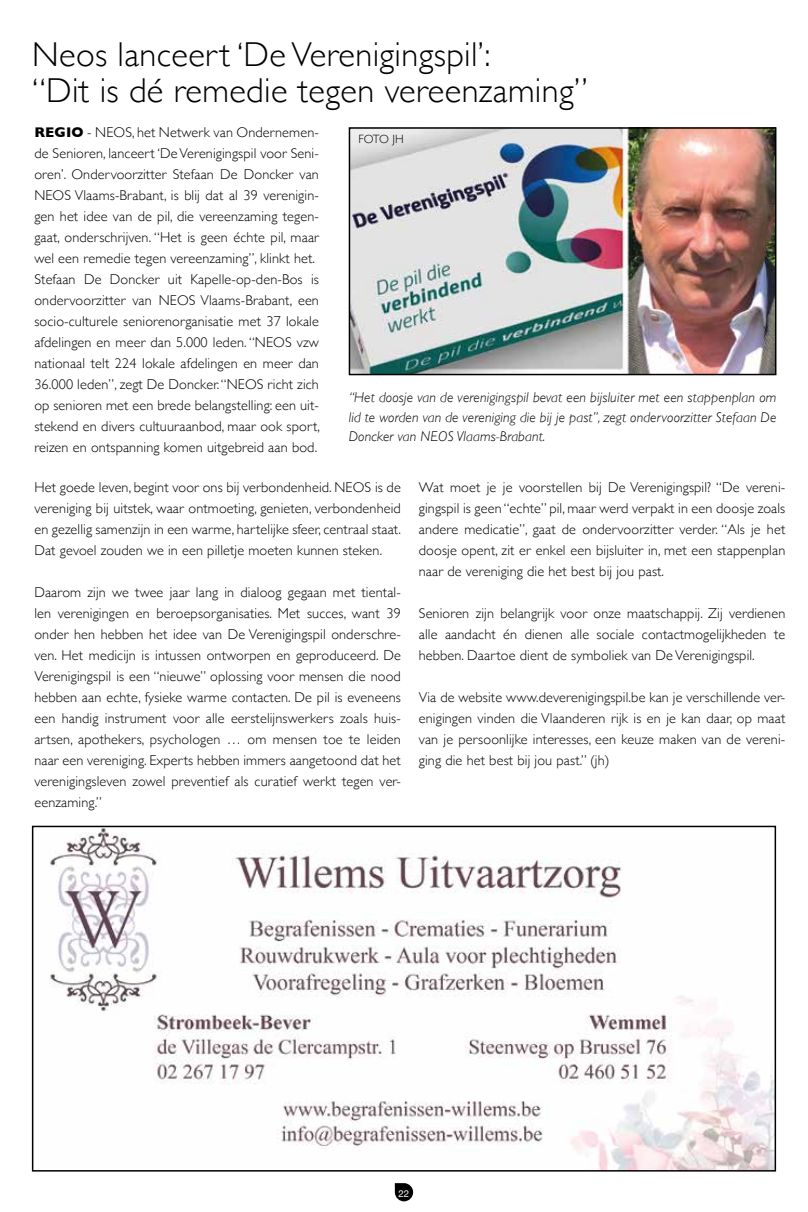
<style>
.page{position:relative;width:808px;height:1212px;background:#fff}
.page>*{position:absolute;margin:0;border:0;box-sizing:border-box;transform-origin:0 0}
.t1{font:300 34.5px/36px "Gill Sans";letter-spacing:.01em;color:#000}
.t2{font:300 14.25px/21px "Gill Sans";letter-spacing:.01em;color:#000;text-align:justify}
.t3{font:italic 300 14.25px/19.5px "Gill Sans";letter-spacing:.01em;color:#000;text-align:justify}
.t4{font:300 12px "Gill Sans";letter-spacing:-.025em;color:#000}
.t5{font:9.6px "Helvetica Neue";color:#fff}
.s1{font-weight:700}
</style>
<div class="page">
<svg style="left:395px;top:1183px;width:18px;height:18px"></svg>
<img style="left:49px;top:829px;width:724px;height:339px">
<div style="left:32px;top:826px;width:744px;height:345px;border:2px solid #000"></div>
<img style="left:352px;top:130px;width:421px;height:242px">
<div style="left:349px;top:127px;width:427px;height:248px;border:2px solid #000"></div>
<h1 class="t1" style="left:32px;top:35px;width:557px">Neos lanceert ‘De Verenigingspil’:<br>“Dit is dé remedie tegen vereenzaming”</h1>
<p class="t4" style="left:358px;top:130px;width:47px">FOTO JH</p>
<p class="t2" style="left:34px;top:121px;width:287px;text-align:left"><span class="s1">REGIO</span> - NEOS, het Netwerk van Ondernemen&shy;de Senioren, lanceert ‘De Verenigingspil voor Seni&shy;oren’. Ondervoorzitter Stefaan De Doncker van NEOS Vlaams-Brabant, is blij dat al 39 verenigin&shy;gen het idee van de pil, die vereenzaming tegen&shy;gaat, onderschrijven. “Het is geen échte pil, maar wel een remedie tegen vereenzaming”, klinkt het.<br>Stefaan De Doncker uit Kapelle-op-den-Bos is ondervoorzitter van NEOS Vlaams-Brabant, een socio-culturele seniorenorganisatie met 37 lokale afdelingen en meer dan 5.000 leden. “NEOS vzw nationaal telt 224 lokale afdelingen en meer dan 36.000 leden”, zegt De Doncker. “NEOS richt zich op senioren met een brede belangstelling: een uit&shy;stekend en divers cultuuraanbod, maar ook sport, reizen en ontspanning komen uitgebreid aan bod.</p>
<p class="t3" style="left:349px;top:388px;width:429px">“Het doosje van de verenigingspil bevat een bijsluiter met een stappenplan om lid te worden van de vereniging die bij je past”, zegt ondervoorzitter Stefaan De Doncker van NEOS Vlaams-Brabant.</p>
<p class="t2" style="left:34px;top:476px;width:368px">Het goede leven, begint voor ons bij verbondenheid. NEOS is de vereniging bij uitstek, waar ontmoeting, genieten, verbondenheid en gezellig samenzijn in een warme, hartelijke sfeer, centraal staat.<br>Dat gevoel zouden we in een pilletje moeten kunnen steken.</p>
<p class="t2" style="left:34px;top:581px;width:368px">Daarom zijn we twee jaar lang in dialoog gegaan met tiental&shy;len verenigingen en beroepsorganisaties. Met succes, want 39 onder hen hebben het idee van De Verenigingspil onderschre&shy;ven. Het medicijn is intussen ontworpen en geproduceerd. De Verenigingspil is een “nieuwe” oplossing voor mensen die nood hebben aan echte, fysieke warme contacten. De pil is eveneens een handig instrument voor alle eerstelijnswerkers zoals huis&shy;artsen, apothekers, psychologen … om mensen toe te leiden naar een vereniging. Experts hebben immers aangetoond dat het verenigingsleven zowel preventief als curatief werkt tegen ver&shy;eenzaming.”</p>
<p class="t2" style="left:419px;top:476px;width:368px">Wat moet je je voorstellen bij De Verenigingspil? “De vereni&shy;gingspil is geen “echte” pil, maar werd verpakt in een doosje zoals andere medicatie”, gaat de ondervoorzitter verder. “Als je het doosje opent, zit er enkel een bijsluiter in, met een stappenplan naar de vereniging die het best bij jou past.</p>
<p class="t2" style="left:419px;top:602px;width:368px">Senioren zijn belangrijk voor onze maatschappij. Zij verdienen alle aandacht én dienen alle sociale contactmogelijkheden te hebben. Daartoe dient de symboliek van De Verenigingspil.</p>
<p class="t2" style="left:419px;top:686px;width:368px">Via de website www.deverenigingspil.be kan je verschillende ver&shy;enigingen vinden die Vlaanderen rijk is en je kan daar, op maat van je persoonlijke interesses, een keuze maken van de vereni&shy;ging die het best bij jou past.” (jh)</p>
<p class="t5" style="left:399px;top:1186px;width:12px">22</p>
</div>
